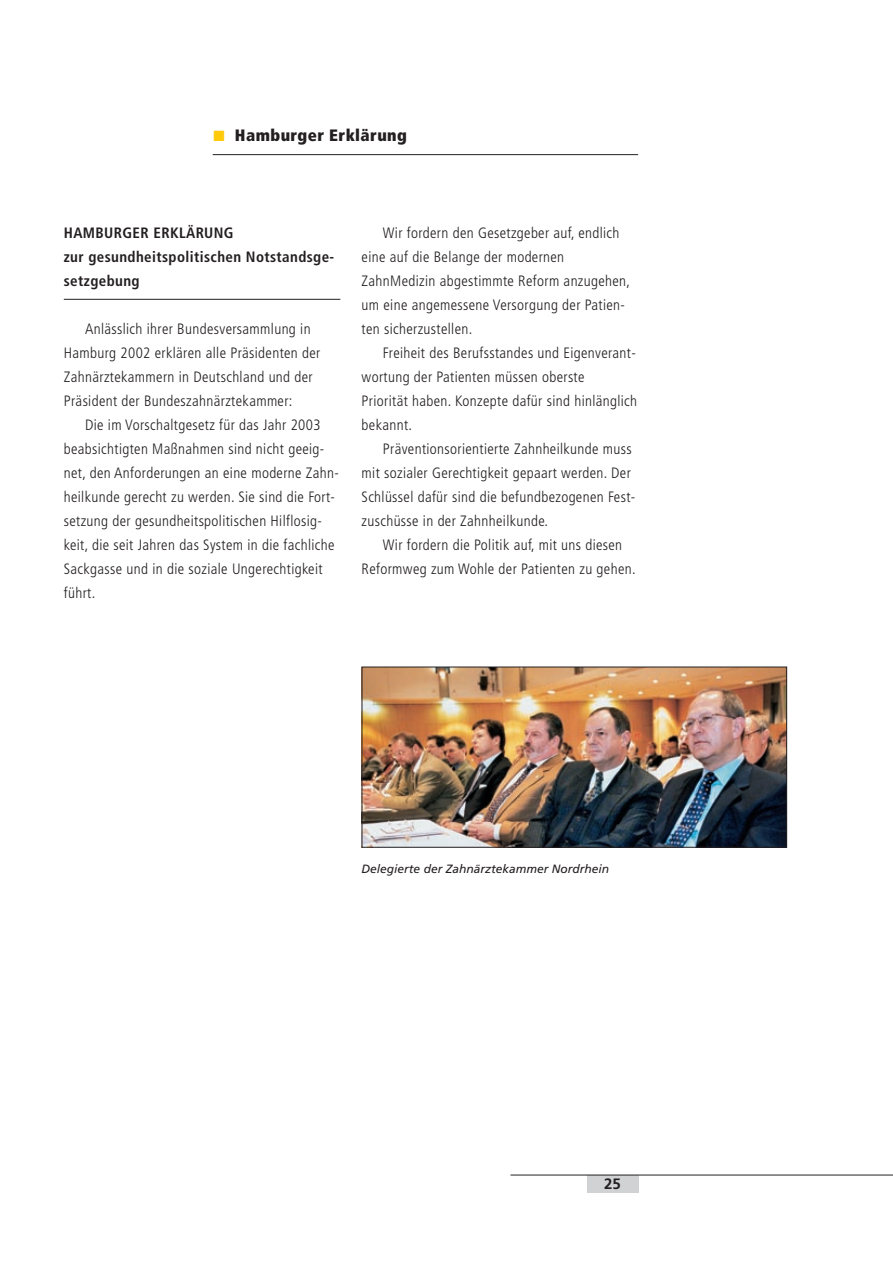
<style>
.page{position:relative;width:893px;height:1263px;background:#fff}
.page>*{position:absolute;margin:0;border:0;box-sizing:border-box;transform-origin:0 0}
.t1{font:900 condensed 16.5px "Frutiger";letter-spacing:.025em;color:#231f20}
.t2{font:300 condensed 15px/24px "Frutiger";letter-spacing:.025em;color:#231f20}
.t3{font:700 condensed 15px/24px "Frutiger";letter-spacing:.025em;color:#231f20}
.t4{font:700 15px "Frutiger";color:#231f20}
.t5{font:italic 12px "Frutiger";color:#231f20}
.s1{font-family:"European Pi Three";font-weight:400;font-stretch:normal;font-size:15px;color:#feca0a}
</style>
<div class="page">
<div style="left:587px;top:1175px;width:51px;height:17px;background:#d1d2d4"></div>
<hr style="left:510px;top:1175px;width:382px;height:1px;background:#231f20">
<hr style="left:213px;top:154px;width:425px;height:1px;background:#231f20">
<hr style="left:64px;top:299px;width:276px;height:1px;background:#231f20">
<img style="left:363px;top:669px;width:422px;height:177px">
<div style="left:361px;top:667px;width:426px;height:181px;border:1px solid #231f20"></div>
<p class="t1" style="left:213px;top:129px;width:196px"><span class="s1">-</span> Hamburger Erklärung</p>
<p class="t3" style="left:64px;top:222px;width:272px">HAMBURGER ERKLÄRUNG<br>zur gesundheitspolitischen Notstandsge&shy;setzgebung</p>
<p class="t2" style="left:64px;top:318px;width:258px;text-indent:21px">Anlässlich ihrer Bundesversammlung in Hamburg 2002 erklären alle Präsidenten der Zahnärztekammern in Deutschland und der Präsident der Bundeszahnärztekammer:</p>
<p class="t2" style="left:64px;top:414px;width:277px;text-indent:21px">Die im Vorschaltgesetz für das Jahr 2003 beabsichtigten Maßnahmen sind nicht geeig&shy;net, den Anforderungen an eine moderne Zahn&shy;heilkunde gerecht zu werden. Sie sind die Fort&shy;setzung der gesundheitspolitischen Hilflosig&shy;keit, die seit Jahren das System in die fachliche Sackgasse und in die soziale Ungerechtigkeit führt.</p>
<p class="t2" style="left:361px;top:222px;width:270px;text-indent:21px">Wir fordern den Gesetzgeber auf, endlich eine auf die Belange der modernen ZahnMedizin abgestimmte Reform anzugehen, um eine angemessene Versorgung der Patien&shy;ten sicherzustellen.</p>
<p class="t2" style="left:361px;top:342px;width:277px;text-indent:21px">Freiheit des Berufsstandes und Eigenverant&shy;wortung der Patienten müssen oberste<br>Priorität haben. Konzepte dafür sind hinlänglich bekannt.</p>
<p class="t2" style="left:361px;top:438px;width:275px;text-indent:21px">Präventionsorientierte Zahnheilkunde muss mit sozialer Gerechtigkeit gepaart werden. Der Schlüssel dafür sind die befundbezogenen Fest&shy;zuschüsse in der Zahnheilkunde.</p>
<p class="t2" style="left:361px;top:534px;width:275px;text-align:center">Wir fordern die Politik auf, mit uns diesen<br>Reformweg zum Wohle der Patienten zu gehen.</p>
<p class="t5" style="left:361px;top:864px;width:249px">Delegierte der Zahnärztekammer Nordrhein</p>
<p class="t4" style="left:604px;top:1177px;width:18px">25</p>
</div>
